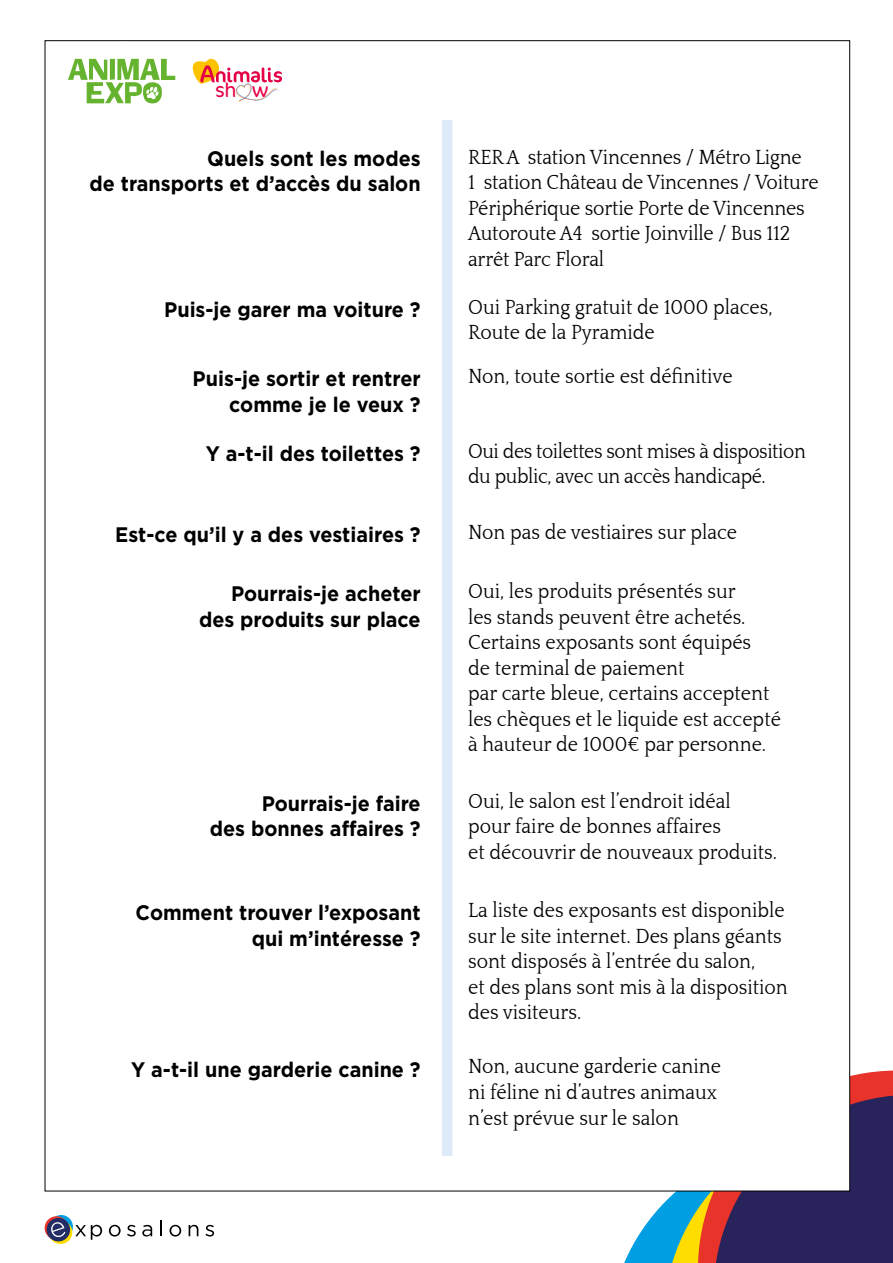
<style>
.page{position:relative;width:893px;height:1263px;background:#fff}
.page>*{position:absolute;margin:0;border:0;box-sizing:border-box;transform-origin:0 0}
.t1{font:21px/25.5px "Quattrocento";color:#000;scale:.93 1}
.t2{font:700 21px/25.5px "Gotham HTF";color:#000;text-align:right;scale:.94 1}
.t3{font:21px "Quattrocento";letter-spacing:-.02em;color:#000;scale:.92 1}
.t4{font:300 20.25px "Cocon OT";color:#e50046}
</style>
<div class="page">
<svg style="left:608px;top:1070px;width:285px;height:193px;background:#585273"></svg>
<svg style="left:49px;top:1215px;width:24px;height:23px"></svg>
<svg style="left:49px;top:1220px;width:23px;height:24px"></svg>
<svg style="left:45px;top:1216px;width:23px;height:24px"></svg>
<div style="left:47px;top:1218px;width:23px;height:23px;background:#222c65;border-radius:50%"></div>
<svg style="left:50px;top:1221px;width:15px;height:16px"></svg>
<svg style="left:75px;top:1225px;width:27px;height:15px"></svg>
<svg style="left:109px;top:1225px;width:12px;height:11px"></svg>
<svg style="left:127px;top:1225px;width:9px;height:11px"></svg>
<svg style="left:142px;top:1225px;width:10px;height:11px"></svg>
<svg style="left:160px;top:1220px;width:2px;height:16px"></svg>
<svg style="left:169px;top:1225px;width:12px;height:11px"></svg>
<svg style="left:189px;top:1225px;width:9px;height:11px"></svg>
<svg style="left:205px;top:1225px;width:9px;height:11px"></svg>
<div style="left:45px;top:41px;width:805px;height:1150px;background:#fff"></div>
<svg style="left:192px;top:58px;width:90px;height:26px"></svg>
<img style="left:236px;top:83px;width:44px;height:19px">
<svg style="left:68px;top:59px;width:107px;height:44px"></svg>
<div style="left:442px;top:120px;width:10px;height:1036px;background:#ddebf9"></div>
<p class="t4" style="left:215px;top:79px;width:55px">sh w</p>
<p class="t2" style="left:207px;top:145px;width:229px">Quels sont les modes</p>
<p class="t2" style="left:90px;top:171px;width:354px">de transports et d’accès du salon</p>
<p class="t1" style="left:468px;top:145px;width:378px">RER A station Vincennes / Métro Ligne<br>1 station Château de Vincennes / Voiture Périphérique sortie Porte de Vincennes Autoroute A4 sortie Joinville / Bus 112 arrêt Parc Floral</p>
<p class="t2" style="left:164px;top:296px;width:274px">Puis-je garer ma voiture ?</p>
<p class="t1" style="left:468px;top:295px;width:329px">Oui Parking gratuit de 1000 places,<br>Route de la Pyramide</p>
<p class="t2" style="left:193px;top:365px;width:244px">Puis-je sortir et rentrer comme je le veux ?</p>
<p class="t1" style="left:468px;top:364px;width:286px">Non, toute sortie est définitive</p>
<p class="t2" style="left:206px;top:440px;width:230px">Y a-t-il des toilettes ?</p>
<p class="t3" style="left:468px;top:440px;width:369px">Oui des toilettes sont mises à disposition</p>
<p class="t3" style="left:468px;top:466px;width:325px">du public, avec un accès handicapé.</p>
<p class="t2" style="left:115px;top:521px;width:326px">Est-ce qu’il y a des vestiaires ?</p>
<p class="t1" style="left:468px;top:520px;width:291px">Non pas de vestiaires sur place</p>
<p class="t2" style="left:231px;top:580px;width:203px">Pourrais-je acheter</p>
<p class="t2" style="left:199px;top:606px;width:237px">des produits sur place</p>
<p class="t1" style="left:468px;top:579px;width:289px">Oui, les produits présentés sur</p>
<p class="t1" style="left:468px;top:605px;width:300px">les stands peuvent être achetés.</p>
<p class="t1" style="left:468px;top:630px;width:306px">Certains exposants sont équipés</p>
<p class="t1" style="left:468px;top:656px;width:234px">de terminal de paiement</p>
<p class="t1" style="left:468px;top:681px;width:325px">par carte bleue, certains acceptent</p>
<p class="t1" style="left:468px;top:707px;width:338px">les chèques et le liquide est accepté</p>
<p class="t1" style="left:468px;top:732px;width:322px">à hauteur de 1000€ par personne.</p>
<p class="t2" style="left:262px;top:790px;width:171px">Pourrais-je faire</p>
<p class="t2" style="left:210px;top:816px;width:226px">des bonnes affaires ?</p>
<p class="t1" style="left:468px;top:789px;width:284px">Oui, le salon est l’endroit idéal</p>
<p class="t1" style="left:468px;top:814px;width:273px">pour faire de bonnes affaires</p>
<p class="t1" style="left:468px;top:840px;width:334px">et découvrir de nouveaux produits.</p>
<p class="t2" style="left:136px;top:899px;width:305px">Comment trouver l’exposant</p>
<p class="t2" style="left:252px;top:925px;width:181px">qui m’intéresse ?</p>
<p class="t1" style="left:468px;top:898px;width:342px">La liste des exposants est disponible</p>
<p class="t1" style="left:468px;top:924px;width:339px">sur le site internet. Des plans géants</p>
<p class="t1" style="left:468px;top:949px;width:310px">sont disposés à l’entrée du salon,</p>
<p class="t1" style="left:468px;top:975px;width:345px">et des plans sont mis à la disposition</p>
<p class="t1" style="left:468px;top:1000px;width:123px">des visiteurs.</p>
<p class="t2" style="left:131px;top:1056px;width:309px">Y a-t-il une garderie canine ?</p>
<p class="t1" style="left:468px;top:1054px;width:273px">Non, aucune garderie canine</p>
<p class="t1" style="left:468px;top:1080px;width:269px">ni féline ni d’autres animaux</p>
<p class="t1" style="left:468px;top:1105px;width:228px">n’est prévue sur le salon</p>
</div>
